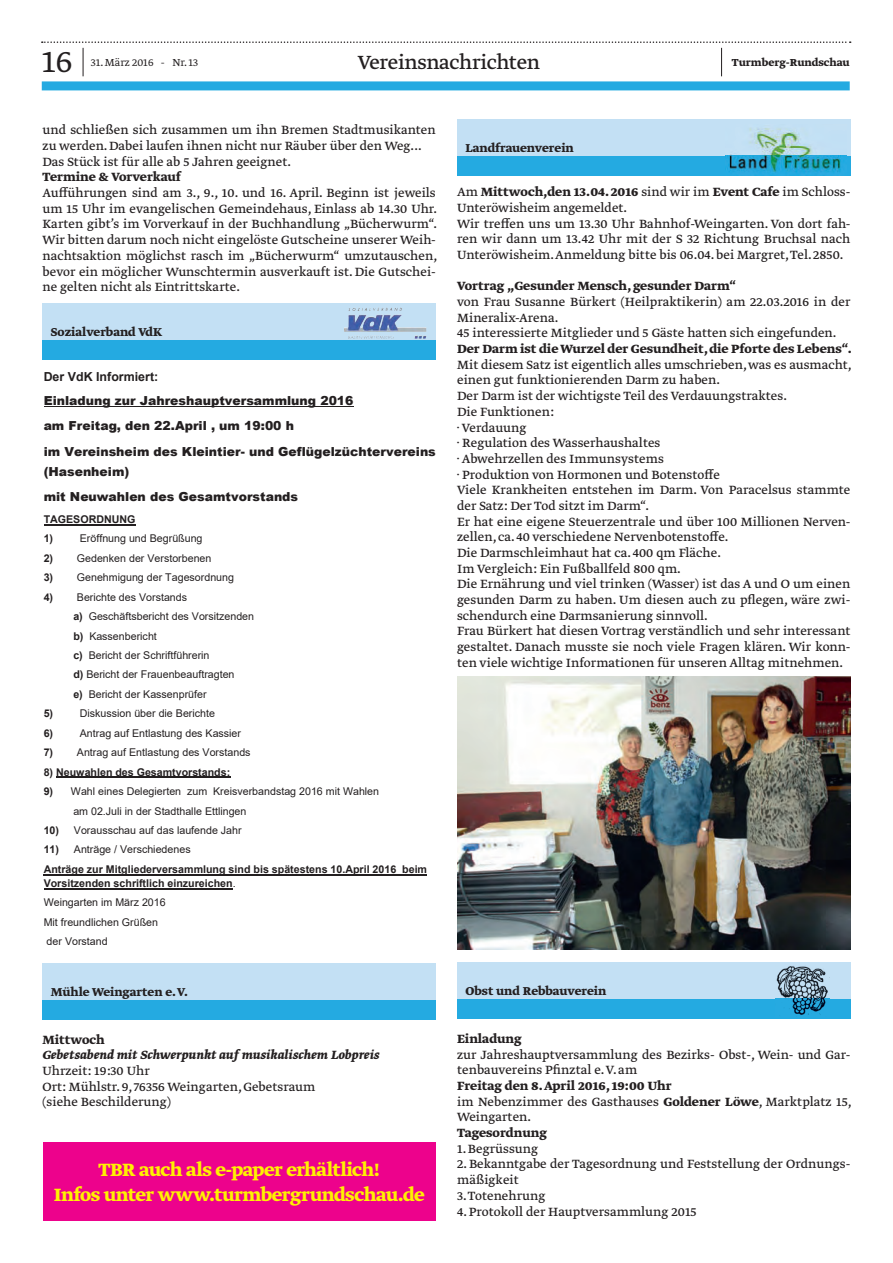
<style>
.page{position:relative;width:893px;height:1263px;background:#fff}
.page>*{position:absolute;margin:0;border:0;box-sizing:border-box;transform-origin:0 0}
.t1{font:300 36px "Greta Text Std";color:#231f20}
.t2{font:22.5px "Greta Text Std";letter-spacing:-.015em;color:#231f20}
.t3{font:700 21px/25.2px "Greta Text Std";letter-spacing:-.025em;color:#fff101;text-align:center}
.t4{font:14.1px/15.8px "Greta Text Std Regular Min";color:#231f20}
.t5{font:700 14.1px "Greta Text Std";color:#231f20}
.t6{font:italic 700 14.1px "Greta Text Std";color:#231f20}
.t7{font:700 13.5px "Greta Text Std";color:#231f20}
.t8{font:900 12.45px/25.5px "Arial";color:#231f20}
.t9{font:700 12.45px "Arial";color:#231f20}
.t10{font:700 12px "Greta Text Std";color:#231f20}
.t11{font:300 12px "Greta Text Std";color:#231f20}
.t12{font:10.65px/19.5px "Arial";color:#231f20}
.t13{font:700 10.65px/19.4px "Arial";color:#231f20}
.s1{font-weight:700}
.s2{font-weight:400}
.s3{font-family:"Greta Text Std Regular Min";font-weight:400}
.s4{font-family:"Greta Text Std";font-weight:700}
</style>
<div class="page">
<div style="left:42px;top:81px;width:808px;height:9px;background:#24aae1"></div>
<svg style="left:42px;top:41px;width:809px;height:35px"></svg>
<div style="left:43px;top:303px;width:393px;height:57px;background:#c3e0f4"></div>
<div style="left:43px;top:340px;width:393px;height:20px;background:#24aae1"></div>
<img style="left:366px;top:308px;width:36px;height:3px">
<div style="left:43px;top:963px;width:393px;height:57px;background:#c3e0f4"></div>
<div style="left:43px;top:1000px;width:393px;height:20px;background:#24aae1"></div>
<div style="left:457px;top:962px;width:394px;height:57px;background:#c3e0f4"></div>
<div style="left:457px;top:999px;width:394px;height:20px;background:#24aae1"></div>
<img style="left:775px;top:966px;width:54px;height:49px">
<hr style="left:44px;top:406px;width:310px;height:1px;background:#231f20">
<hr style="left:44px;top:524px;width:92px;height:1px;background:#231f20">
<hr style="left:56px;top:777px;width:174px;height:1px;background:#231f20">
<hr style="left:44px;top:874px;width:383px;height:1px;background:#231f20">
<hr style="left:44px;top:888px;width:189px;height:1px;background:#231f20">
<div style="left:457px;top:119px;width:393px;height:57px;background:#c3e0f4"></div>
<div style="left:457px;top:156px;width:393px;height:20px;background:#24aae1"></div>
<img style="left:725px;top:127px;width:122px;height:49px">
<img style="left:457px;top:677px;width:394px;height:272px">
<div style="left:43px;top:1142px;width:393px;height:78px;background:#ed028c"></div>
<h1 class="t1" style="left:42px;top:41px;width:32px">16</h1>
<p class="t11" style="left:91px;top:56px;width:109px">31. März 2016 - Nr. 13</p>
<p class="t10" style="left:732px;top:56px;width:119px">Turmberg-Rundschau</p>
<h2 class="t2" style="left:358px;top:49px;width:184px">Vereinsnachrichten</h2>
<p class="t4" style="left:43px;top:123px;width:395px">und schließen sich zusammen um ihn Bremen Stadtmusikanten zu werden. Dabei laufen ihnen nicht nur Räuber über den Weg...<br>Das Stück ist für alle ab 5 Jahren geeignet.</p>
<p class="t5" style="left:43px;top:169px;width:140px">Termine &amp; Vorverkauf</p>
<p class="t4" style="left:43px;top:186px;width:396px;text-align:justify">Aufführungen sind am 3., 9., 10. und 16. April. Beginn ist jeweils um 15 Uhr im evangelischen Gemeindehaus, Einlass ab 14.30 Uhr.<br>Karten gibt’s im Vorverkauf in der Buchhandlung „Bücherwurm“.<br>Wir bitten darum noch nicht eingelöste Gutscheine unserer Weih&shy;nachtsaktion möglichst rasch im „Bücherwurm“ umzutauschen, bevor ein möglicher Wunschtermin ausverkauft ist. Die Gutschei&shy;ne gelten nicht als Eintrittskarte.</p>
<p class="t7" style="left:51px;top:324px;width:113px">Sozialverband VdK</p>
<p class="t9" style="left:44px;top:367px;width:116px">Der VdK Informiert:</p>
<p class="t8" style="left:44px;top:387px;width:394px">Einladung zur Jahreshauptversammlung 2016<br>am Freitag, den 22.April , um 19:00 h<br>im Vereinsheim des Kleintier- und Geflügelzüchtervereins</p>
<p class="t8" style="left:44px;top:458px;width:256px">(Hasenheim)<br>mit Neuwahlen des Gesamtvorstands</p>
<p class="t13" style="left:44px;top:510px;width:93px">TAGESORDNUNG<br>1)</p>
<p class="t12" style="left:80px;top:529px;width:124px">Eröffnung und Begrüßung</p>
<p class="t12" style="left:44px;top:548px;width:169px"><span class="s1">2)</span> Gedenken der Verstorbenen</p>
<p class="t12" style="left:44px;top:568px;width:192px"><span class="s1">3)</span> Genehmigung der Tagesordnung</p>
<p class="t12" style="left:44px;top:587px;width:145px"><span class="s1">4)</span> Berichte des Vorstands</p>
<p class="t12" style="left:73px;top:606px;width:182px"><span class="s1">a)</span> Geschäftsbericht des Vorsitzenden</p>
<p class="t12" style="left:73px;top:626px;width:85px"><span class="s1">b)</span> Kassenbericht</p>
<p class="t12" style="left:73px;top:645px;width:138px"><span class="s1">c)</span> Bericht der Schriftführerin</p>
<p class="t12" style="left:73px;top:665px;width:163px"><span class="s1">d)</span> Bericht der Frauenbeauftragten</p>
<p class="t12" style="left:73px;top:684px;width:135px"><span class="s1">e)</span> Bericht der Kassenprüfer</p>
<p class="t13" style="left:44px;top:704px;width:11px">5)</p>
<p class="t12" style="left:80px;top:704px;width:137px">Diskussion über die Berichte</p>
<p class="t13" style="left:44px;top:723px;width:11px">6)</p>
<p class="t12" style="left:80px;top:723px;width:163px">Antrag auf Entlastung des Kassier</p>
<p class="t12" style="left:44px;top:743px;width:208px"><span class="s1">7)</span> Antrag auf Entlastung des Vorstands</p>
<p class="t13" style="left:44px;top:762px;width:188px">8) Neuwahlen des Gesamtvorstands:</p>
<p class="t12" style="left:73px;top:781px;width:307px;text-indent:-30px"><span class="s1">9)</span> Wahl eines Delegierten zum Kreisverbandstag 2016 mit Wahlen am 02.Juli in der Stadthalle Ettlingen</p>
<p class="t12" style="left:44px;top:820px;width:199px"><span class="s1">10)</span> Vorausschau auf das laufende Jahr</p>
<p class="t13" style="left:44px;top:840px;width:385px">11) <span class="s2">Anträge / Verschiedenes<br></span>Anträge zur Mitgliederversammlung sind bis spätestens 10.April 2016 beim</p>
<p class="t12" style="left:44px;top:873px;width:193px"><span class="s1">Vorsitzenden schriftlich einzureichen</span>.<br>Weingarten im März 2016<br>Mit freundlichen Grüßen<br>der Vorstand</p>
<p class="t7" style="left:465px;top:140px;width:110px">Landfrauenverein</p>
<p class="t5" style="left:457px;top:184px;width:395px"><span class="s3">Am</span> Mittwoch,den 13.04. 2016 <span class="s3">sind wir im</span> Event Cafe <span class="s3">im Schloss-</span></p>
<p class="t4" style="left:457px;top:201px;width:395px">Unteröwisheim angemeldet.<br>Wir treffen uns um 13.30 Uhr Bahnhof-Weingarten. Von dort fah&shy;ren wir dann um 13.42 Uhr mit der S 32 Richtung Bruchsal nach Unteröwisheim. Anmeldung bitte bis 06.04. bei Margret, Tel. 2850.</p>
<p class="t5" style="left:457px;top:278px;width:280px">Vortrag „Gesunder Mensch, gesunder Darm“</p>
<p class="t4" style="left:457px;top:295px;width:395px">von Frau Susanne Bürkert (Heilpraktikerin) am 22.03.2016 in der<br>Mineralix-Arena.<br>45 interessierte Mitglieder und 5 Gäste hatten sich eingefunden.</p>
<p class="t5" style="left:457px;top:341px;width:396px">Der Darm ist die Wurzel der Gesundheit, die Pforte des Lebens“.</p>
<p class="t4" style="left:457px;top:357px;width:396px">Mit diesem Satz ist eigentlich alles umschrieben, was es ausmacht, einen gut funktionierenden Darm zu haben.<br>Der Darm ist der wichtigste Teil des Verdauungstraktes.<br>Die Funktionen:<br>· Verdauung<br>· Regulation des Wasserhaushaltes<br>· Abwehrzellen des Immunsystems<br>· Produktion von Hormonen und Botenstoffe<br>Viele Krankheiten entstehen im Darm. Von Paracelsus stammte der Satz: Der Tod sitzt im Darm“.<br>Er hat eine eigene Steuerzentrale und über 100 Millionen Nerven&shy;zellen, ca. 40 verschiedene Nervenbotenstoffe.<br>Die Darmschleimhaut hat ca. 400 qm Fläche.<br>Im Vergleich: Ein Fußballfeld 800 qm.<br>Die Ernährung und viel trinken (Wasser) ist das A und O um einen gesunden Darm zu haben. Um diesen auch zu pflegen, wäre zwi&shy;schendurch eine Darmsanierung sinnvoll.<br>Frau Bürkert hat diesen Vortrag verständlich und sehr interessant gestaltet. Danach musste sie noch viele Fragen klären. Wir konn&shy;ten viele wichtige Informationen für unseren Alltag mitnehmen.</p>
<p class="t7" style="left:51px;top:984px;width:139px">Mühle Weingarten e. V.</p>
<p class="t7" style="left:466px;top:983px;width:142px">Obst und Rebbauverein</p>
<p class="t5" style="left:43px;top:1031px;width:64px">Mittwoch</p>
<p class="t6" style="left:43px;top:1047px;width:339px">Gebetsabend mit Schwerpunkt auf musikalischem Lobpreis</p>
<p class="t4" style="left:43px;top:1064px;width:274px">Uhrzeit: 19:30 Uhr<br>Ort: Mühlstr. 9, 76356 Weingarten, Gebetsraum (siehe Beschilderung)</p>
<h3 class="t3" style="left:54px;top:1158px;width:372px">TBR auch als e-paper erhältlich!<br>Infos unter www.turmbergrundschau.de</h3>
<p class="t5" style="left:457px;top:1030px;width:66px">Einladung</p>
<p class="t4" style="left:457px;top:1047px;width:395px">zur Jahreshauptversammlung des Bezirks- Obst-, Wein- und Gar&shy;tenbauvereins Pfinztal e. V. am</p>
<p class="t5" style="left:457px;top:1077px;width:216px">Freitag den 8. April 2016, 19:00 Uhr</p>
<p class="t4" style="left:457px;top:1094px;width:396px">im Nebenzimmer des Gasthauses <span class="s4">Goldener Löwe</span>, Marktplatz 15,<br>Weingarten.</p>
<p class="t5" style="left:457px;top:1124px;width:91px">Tagesordnung</p>
<p class="t4" style="left:457px;top:1141px;width:83px">1. Begrüssung</p>
<p class="t4" style="left:457px;top:1157px;width:395px">2. Bekanntgabe der Tagesordnung und Feststellung der Ordnungs&shy;mäßigkeit</p>
<p class="t4" style="left:457px;top:1188px;width:90px">3. Totenehrung</p>
<p class="t4" style="left:457px;top:1204px;width:241px">4. Protokoll der Hauptversammlung 2015</p>
</div>
